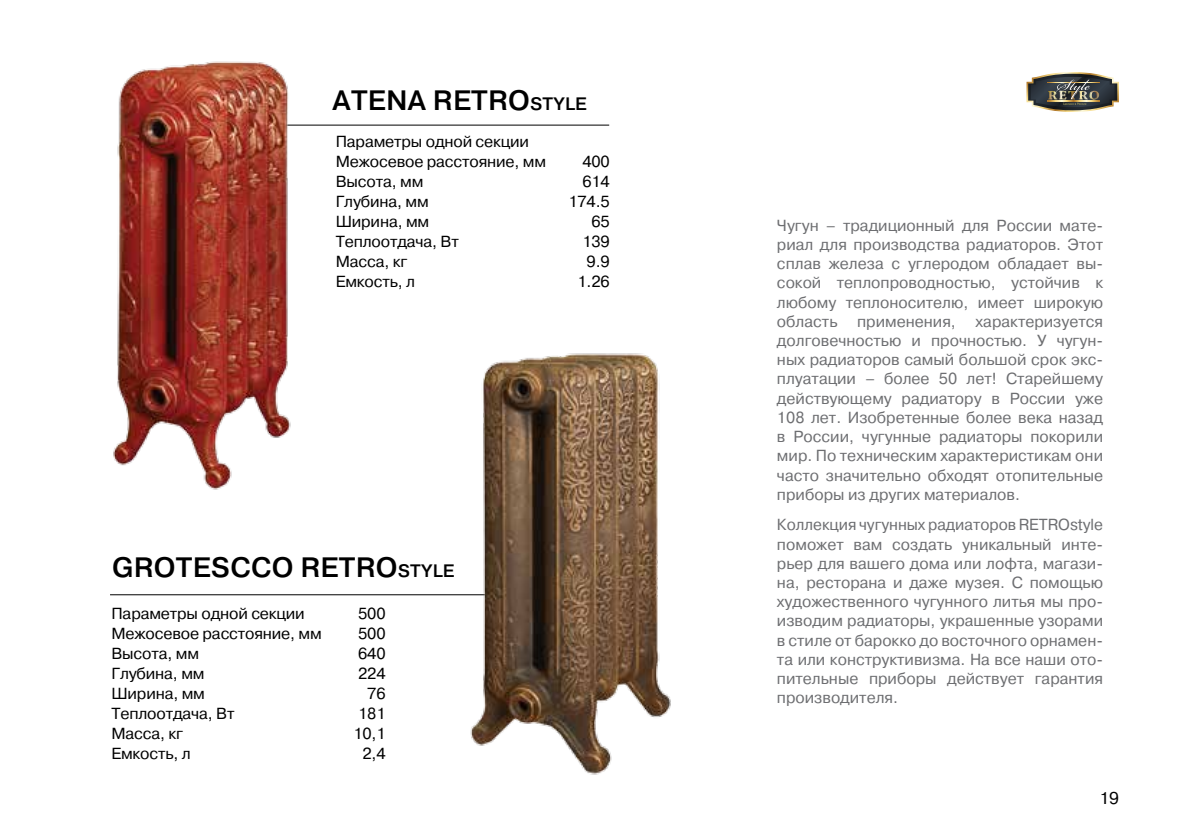
<style>
.page{position:relative;width:1191px;height:840px;background:#fff}
.page>*{position:absolute;margin:0;border:0;box-sizing:border-box;transform-origin:0 0}
.t1{font:500 28px "Pragmatica";letter-spacing:.01em;color:#000}
.t2{font:17px "Pragmatica";color:#000}
.t3{font:16px/19.2px "Pragmatica";color:#6d6e71;text-align:justify}
.t4{font:16px/20px "Pragmatica";letter-spacing:-.01em;color:#000}
.s1{font-size:18px}
</style>
<div class="page">
<img style="left:1026px;top:72px;width:93px;height:40px">
<hr style="left:110px;top:594px;width:468px;height:1px;background:#000">
<hr style="left:272px;top:125px;width:337px;height:1px;background:#000">
<img style="left:456px;top:353px;width:215px;height:422px">
<img style="left:113px;top:61px;width:220px;height:429px">
<h1 class="t1" style="left:332px;top:82px;width:255px">ATENA RETRO<span class="s1">STYLE</span></h1>
<p class="t4" style="left:336px;top:132px;width:212px">Параметры одной секции<br>Межосевое расстояние, мм</p>
<p class="t4" style="left:582px;top:152px;width:29px">400</p>
<p class="t4" style="left:336px;top:172px;width:89px">Высота, мм</p>
<p class="t4" style="left:582px;top:172px;width:29px">614</p>
<p class="t4" style="left:336px;top:192px;width:95px">Глубина, мм</p>
<p class="t4" style="left:568px;top:192px;width:43px">174.5</p>
<p class="t4" style="left:336px;top:212px;width:95px">Ширина, мм</p>
<p class="t4" style="left:591px;top:212px;width:20px">65</p>
<p class="t4" style="left:336px;top:232px;width:125px">Теплоотдача, Вт</p>
<p class="t4" style="left:582px;top:232px;width:29px">139</p>
<p class="t4" style="left:336px;top:252px;width:73px">Масса, кг</p>
<p class="t4" style="left:586px;top:252px;width:25px">9.9</p>
<p class="t4" style="left:336px;top:272px;width:81px">Емкость, л</p>
<p class="t4" style="left:577px;top:272px;width:34px">1.26</p>
<h1 class="t1" style="left:112px;top:549px;width:343px">GROTESCCO RETRO<span class="s1">STYLE</span></h1>
<p class="t4" style="left:111px;top:603px;width:195px">Параметры одной секции</p>
<p class="t4" style="left:358px;top:603px;width:29px">500</p>
<p class="t4" style="left:111px;top:623px;width:212px">Межосевое расстояние, мм</p>
<p class="t4" style="left:358px;top:623px;width:29px">500</p>
<p class="t4" style="left:111px;top:643px;width:89px">Высота, мм</p>
<p class="t4" style="left:358px;top:643px;width:29px">640</p>
<p class="t4" style="left:111px;top:663px;width:95px">Глубина, мм</p>
<p class="t4" style="left:358px;top:663px;width:29px">224</p>
<p class="t4" style="left:111px;top:683px;width:95px">Ширина, мм</p>
<p class="t4" style="left:367px;top:683px;width:20px">76</p>
<p class="t4" style="left:111px;top:703px;width:125px">Теплоотдача, Вт</p>
<p class="t4" style="left:358px;top:703px;width:29px">181</p>
<p class="t4" style="left:111px;top:723px;width:73px">Масса, кг</p>
<p class="t4" style="left:353px;top:723px;width:34px">10,1</p>
<p class="t4" style="left:111px;top:743px;width:81px">Емкость, л</p>
<p class="t4" style="left:362px;top:743px;width:25px">2,4</p>
<p class="t3" style="left:777px;top:216px;width:328px">Чугун – традиционный для России мате&shy;риал для производства радиаторов. Этот сплав железа с углеродом обладает вы&shy;сокой теплопроводностью, устойчив к любому теплоносителю, имеет широкую область применения, характеризуется долговечностью и прочностью. У чугун&shy;ных радиаторов самый большой срок экс&shy;плуатации – более 50 лет! Старейшему действующему радиатору в России уже 108 лет. Изобретенные более века назад в России, чугунные радиаторы покорили мир. По техническим характеристикам они часто значительно обходят отопительные приборы из других материалов.</p>
<p class="t3" style="left:777px;top:515px;width:328px">Коллекция чугунных радиаторов RETROstyle поможет вам создать уникальный инте&shy;рьер для вашего дома или лофта, магази&shy;на, ресторана и даже музея. С помощью художественного чугунного литья мы про&shy;изводим радиаторы, украшенные узорами в стиле от барокко до восточного орнамен&shy;та или конструктивизма. На все наши ото&shy;пительные приборы действует гарантия производителя.</p>
<p class="t2" style="left:1099px;top:787px;width:21px">19</p>
</div>
